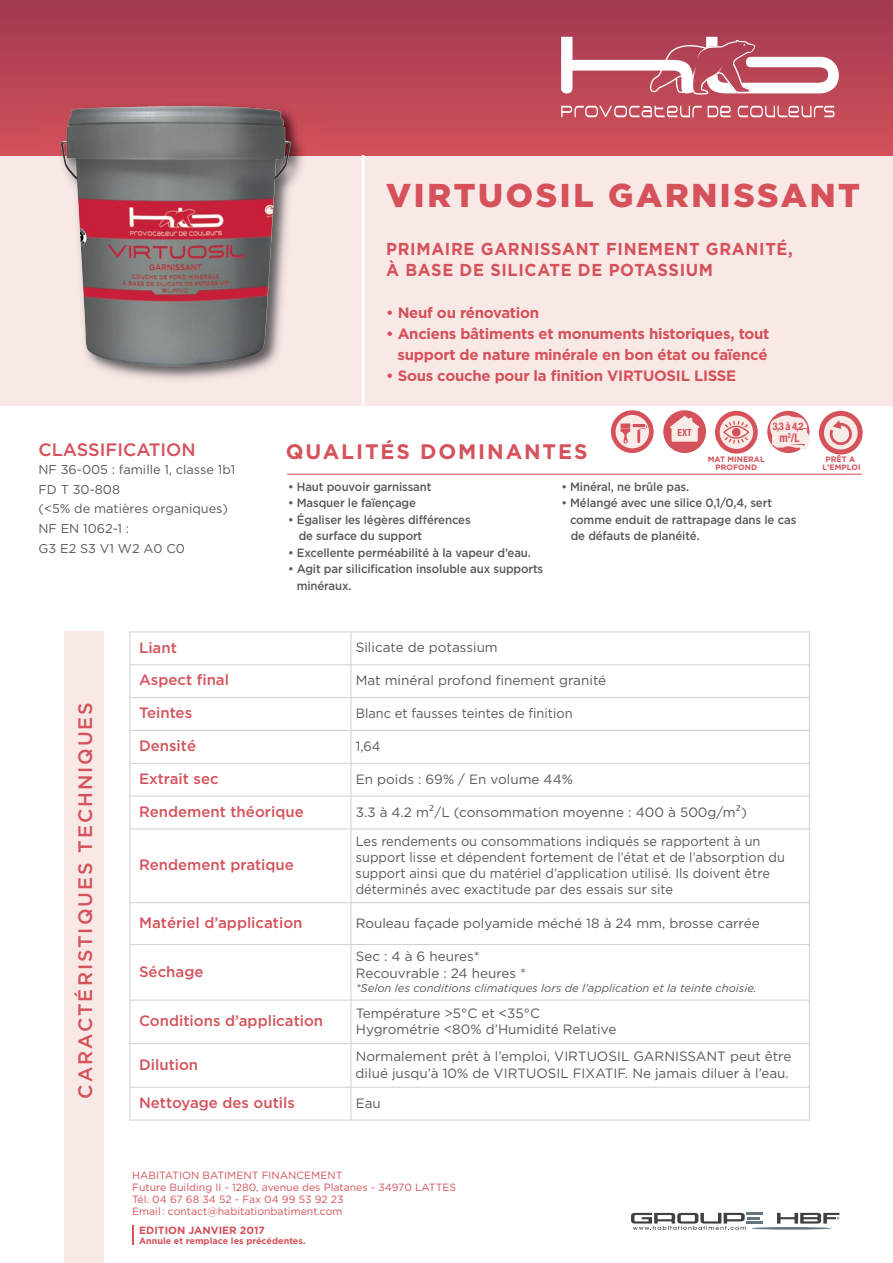
<style>
.page{position:relative;width:893px;height:1263px;background:#fff}
.page>*{position:absolute;margin:0;border:0;box-sizing:border-box;transform-origin:0 0}
.t1{font:900 33px "Gotham";letter-spacing:.08em;color:#d5525b}
.t2{font:700 21px "Gotham";letter-spacing:.09em;color:#d5525b}
.t3{font:500 19.5px "Gotham";letter-spacing:.1em;color:#d5525b}
.t4{font:500 18px "Gotham";color:#d5525b}
.t5{font:700 17.25px/20.7px "Gotham";letter-spacing:.04em;color:#d5525b;scale:.95 1}
.t6{font:500 15px "Gotham";color:#d5525b}
.t7{font:700 15px/21px "Gotham";letter-spacing:-.02em;color:#d5525b;text-align:right}
.t8{font:13.5px/16.2px "Gotham";color:#58595b}
.t9{font:13.5px/16.2px "Gotham";color:#58595b;scale:.95 1}
.t10{font:12.75px/19.5px "Gotham";color:#58595b}
.t11{font:500 12px/16.5px "Gotham";letter-spacing:-.01em;color:#58595b;scale:.95 1}
.t12{font:700 condensed 12px "Helvetica Neue";color:#d5525b;scale:.92 1}
.t13{font:italic 11.25px "Gotham";color:#58595b}
.t14{font:10.5px/12px "Gotham";color:#d5525b}
.t15{font:700 10.5px "Gotham";color:#d5525b}
.t16{font:700 condensed 10.5px "Helvetica Neue";color:#d5525b}
.t17{font:700 condensed 9.75px "Helvetica Neue";color:#d5525b}
.t18{font:700 9px "Gotham";color:#d5525b}
.t19{font:700 7.8px/7.5px "Gotham";color:#d5525b;text-align:center}
.s1{font-family:"Lucida Grande"}
</style>
<div class="page">
<div style="left:0;top:155px;width:892px;height:250px;background:#f9e9e6"></div>
<div style="left:0;top:0;width:892px;height:155px;background:linear-gradient(to bottom,#a0394f,#d1515a)"></div>
<svg style="left:561px;top:106px;width:141px;height:11px;background:#d5818a"></svg>
<svg style="left:708px;top:106px;width:23px;height:11px"></svg>
<svg style="left:738px;top:106px;width:96px;height:11px"></svg>
<svg style="left:561px;top:37px;width:278px;height:58px"></svg>
<img style="left:41px;top:93px;width:281px;height:287px">
<img style="left:61px;top:106px;width:230px;height:65px">
<div style="left:663px;top:410px;width:43px;height:43px;background:#d5525b;border-radius:50%"></div>
<svg style="left:670px;top:416px;width:29px;height:26px"></svg>
<div style="left:767px;top:411px;width:42px;height:42px;background:#d5525b;border-radius:50%"></div>
<svg style="left:769px;top:415px;width:40px;height:35px"></svg>
<svg style="left:715px;top:411px;width:43px;height:43px"></svg>
<svg style="left:819px;top:411px;width:44px;height:44px"></svg>
<svg style="left:611px;top:410px;width:43px;height:43px"></svg>
<hr style="left:361px;top:155px;width:3px;height:250px;background:#fff">
<hr style="left:129px;top:631px;width:2px;height:490px;background:#d1d3d4">
<hr style="left:350px;top:631px;width:1px;height:490px;background:#d1d3d4">
<hr style="left:809px;top:631px;width:1px;height:490px;background:#d1d3d4">
<hr style="left:129px;top:631px;width:681px;height:1px;background:#d1d3d4">
<hr style="left:129px;top:664px;width:681px;height:1px;background:#d1d3d4">
<hr style="left:129px;top:697px;width:681px;height:1px;background:#d1d3d4">
<hr style="left:129px;top:730px;width:681px;height:1px;background:#d1d3d4">
<hr style="left:129px;top:763px;width:681px;height:1px;background:#d1d3d4">
<hr style="left:129px;top:796px;width:681px;height:1px;background:#d1d3d4">
<hr style="left:129px;top:828px;width:681px;height:1px;background:#d1d3d4">
<hr style="left:129px;top:902px;width:681px;height:1px;background:#d1d3d4">
<hr style="left:129px;top:944px;width:681px;height:1px;background:#d1d3d4">
<hr style="left:129px;top:1000px;width:681px;height:1px;background:#d1d3d4">
<hr style="left:129px;top:1043px;width:681px;height:1px;background:#d1d3d4">
<hr style="left:129px;top:1087px;width:681px;height:1px;background:#d1d3d4">
<hr style="left:129px;top:1120px;width:681px;height:1px;background:#d1d3d4">
<hr style="left:287px;top:474px;width:575px;height:1px;background:#d5525b">
<div style="left:64px;top:631px;width:39px;height:632px;background:#f9e9e6"></div>
<hr style="left:132px;top:1225px;width:2px;height:20px;background:#d5525b">
<hr style="left:752px;top:1227px;width:79px;height:3px;background:#65747f;border-radius:50%">
<svg style="left:631px;top:1213px;width:132px;height:17px"></svg>
<svg style="left:777px;top:1213px;width:62px;height:11px"></svg>
<h1 class="t1" style="left:386px;top:184px;width:475px">VIRTUOSIL GARNISSANT</h1>
<p class="t5" style="left:386px;top:240px;width:430px">PRIMAIRE GARNISSANT FINEMENT GRANITÉ,<br>À BASE DE SILICATE DE POTASSIUM</p>
<h3 class="t4" style="left:38px;top:443px;width:159px">CLASSIFICATION</h3>
<p class="t10" style="left:38px;top:461px;width:198px">NF 36-005 : famille 1, classe 1b1<br>FD T 30-808<br>(&lt;5% de matières organiques)<br>NF EN 1062-1 :<br>G3 E2 S3 V1 W2 A0 C0</p>
<p class="t7" style="left:386px;top:304px;width:155px">• Neuf ou rénovation</p>
<p class="t7" style="left:386px;top:325px;width:385px">• Anciens bâtiments et monuments historiques, tout support de nature minérale en bon état ou faïencé</p>
<p class="t7" style="left:386px;top:367px;width:352px">• Sous couche pour la finition VIRTUOSIL LISSE</p>
<h2 class="t2" style="left:286px;top:443px;width:303px">QUALITÉS DOMINANTES</h2>
<p class="t17" style="left:677px;top:429px;width:16px">EXT</p>
<p class="t16" style="left:772px;top:422px;width:33px">3,3 à 4,2</p>
<p class="t12" style="left:779px;top:430px;width:23px">m<sup>2</sup>/L</p>
<p class="t19" style="left:708px;top:456px;width:59px">MAT MINERAL<br>PROFOND</p>
<p class="t19" style="left:822px;top:456px;width:40px">PRÊT A<br>L’EMPLOI</p>
<p class="t11" style="left:288px;top:479px;width:152px">• Haut pouvoir garnissant</p>
<p class="t11" style="left:288px;top:495px;width:136px">• Masquer le faïençage</p>
<p class="t11" style="left:299px;top:512px;width:183px;text-indent:-11px">• Égaliser les légères différences de surface du support</p>
<p class="t11" style="left:288px;top:545px;width:257px">• Excellente perméabilité à la vapeur d’eau.</p>
<p class="t11" style="left:297px;top:561px;width:261px;text-indent:-9px">• Agit par silicification insoluble aux supports minéraux.</p>
<p class="t11" style="left:561px;top:479px;width:136px">• Minéral, ne brûle pas.</p>
<p class="t11" style="left:570px;top:495px;width:240px;text-indent:-9px">• Mélangé avec une silice 0,1/0,4, sert comme enduit de rattrapage dans le cas de défauts de planéité.</p>
<h3 class="t3" style="left:78px;top:1099px;width:398px;rotate:-90deg">CARACTÉRISTIQUES TECHNIQUES</h3>
<p class="t6" style="left:139px;top:642px;width:39px">Liant</p>
<p class="t8" style="left:356px;top:640px;width:144px">Silicate de potassium</p>
<p class="t6" style="left:139px;top:675px;width:92px">Aspect final</p>
<p class="t8" style="left:356px;top:673px;width:252px">Mat minéral profond finement granité</p>
<p class="t6" style="left:139px;top:707px;width:55px">Teintes</p>
<p class="t9" style="left:356px;top:706px;width:230px">Blanc et fausses teintes de finition</p>
<p class="t6" style="left:139px;top:740px;width:59px">Densité</p>
<p class="t9" style="left:356px;top:739px;width:27px">1,64</p>
<p class="t6" style="left:139px;top:773px;width:81px">Extrait sec</p>
<p class="t8" style="left:356px;top:772px;width:219px">En poids : 69% / En volume 44%</p>
<p class="t6" style="left:139px;top:806px;width:166px">Rendement théorique</p>
<p class="t8" style="left:356px;top:805px;width:393px">3.3 à 4.2 m<span class="s1">²</span>/L (consommation moyenne : 400 à 500g/m<span class="s1">²</span>)</p>
<p class="t6" style="left:139px;top:859px;width:156px">Rendement pratique</p>
<p class="t9" style="left:356px;top:834px;width:453px">Les rendements ou consommations indiqués se rapportent à un support lisse et dépendent fortement de l’état et de l’absorption du support ainsi que du matériel d’application utilisé. Ils doivent être déterminés avec exactitude par des essais sur site</p>
<p class="t6" style="left:139px;top:917px;width:165px">Matériel d’application</p>
<p class="t8" style="left:356px;top:916px;width:405px">Rouleau façade polyamide méché 18 à 24 mm, brosse carrée</p>
<p class="t6" style="left:139px;top:966px;width:66px">Séchage</p>
<p class="t8" style="left:356px;top:949px;width:172px">Sec : 4 à 6 heures*<br>Recouvrable : 24 heures *</p>
<p class="t13" style="left:356px;top:981px;width:402px">*Selon les conditions climatiques lors de l’application et la teinte choisie.</p>
<p class="t6" style="left:139px;top:1015px;width:186px">Conditions d’application</p>
<p class="t8" style="left:356px;top:1006px;width:262px">Température &gt;5°C et &lt;35°C<br>Hygrométrie &lt;80% d’Humidité Relative</p>
<p class="t6" style="left:139px;top:1059px;width:61px">Dilution</p>
<p class="t8" style="left:356px;top:1049px;width:437px">Normalement prêt à l’emploi, VIRTUOSIL GARNISSANT peut être dilué jusqu’à 10% de VIRTUOSIL FIXATIF. Ne jamais diluer à l’eau.</p>
<p class="t6" style="left:139px;top:1097px;width:157px">Nettoyage des outils</p>
<p class="t8" style="left:356px;top:1096px;width:27px">Eau</p>
<p class="t14" style="left:132px;top:1170px;width:326px">HABITATION BATIMENT FINANCEMENT<br>Future Building II - 1280, avenue des Platanes - 34970 LATTES Tél. 04 67 68 34 52 - Fax 04 99 53 92 23<br>Email : contact@habitationbatiment.com</p>
<p class="t15" style="left:139px;top:1226px;width:127px">EDITION JANVIER 2017</p>
<p class="t18" style="left:139px;top:1237px;width:168px">Annule et remplace les précédentes.</p>
</div>
